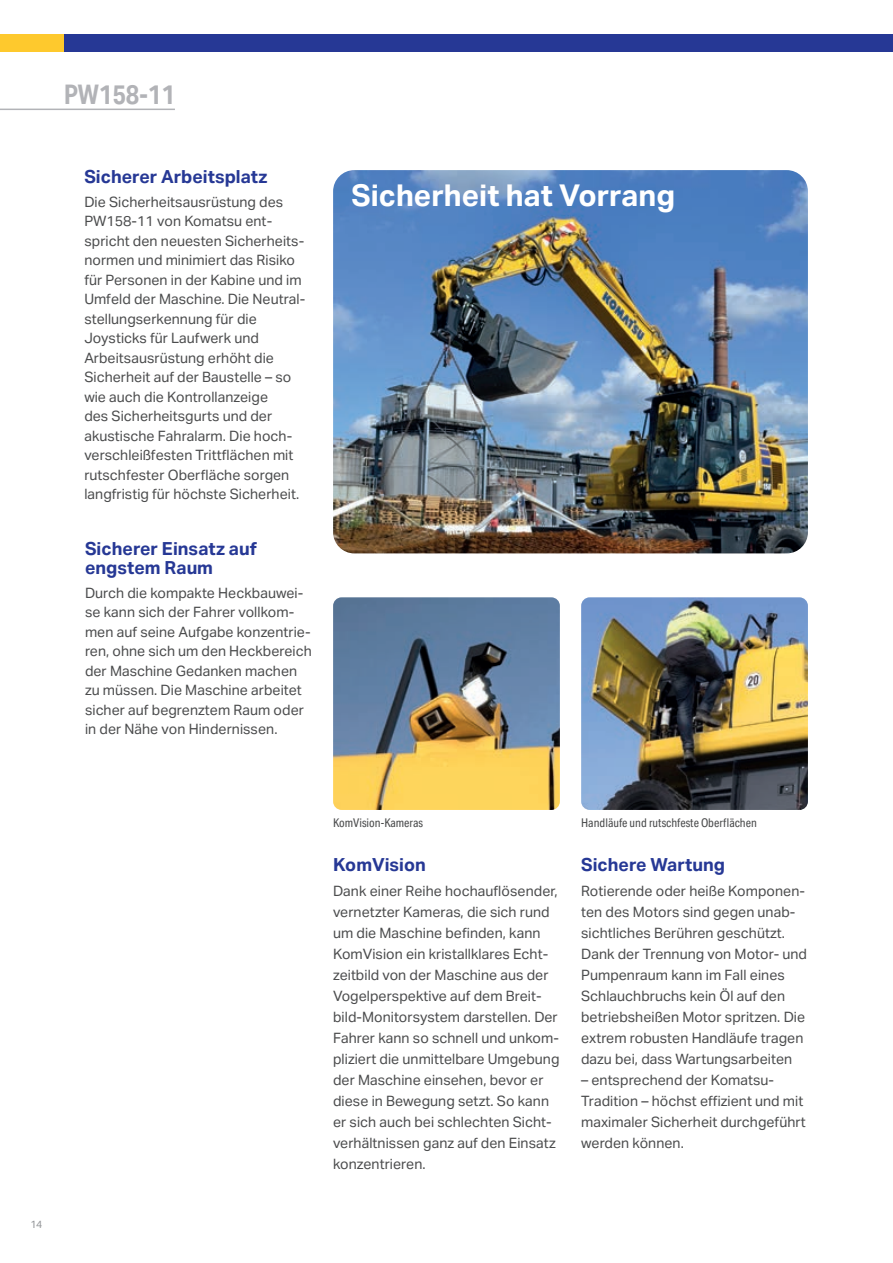
<style>
.page{position:relative;width:893px;height:1263px;background:#fff}
.page>*{position:absolute;margin:0;border:0;box-sizing:border-box;transform-origin:0 0}
.t1{font:700 30px "Aktiv Grotesk";color:#fff}
.t2{font:700 27px "Aktiv Grotesk Cd";color:#b2b3b7}
.t3{font:700 18px/19.5px "Aktiv Grotesk";color:#263895}
.t4{font:14.25px/21px "Aktiv Grotesk";color:#4b4c4d}
.t5{font:12px "Aktiv Grotesk Cd";color:#4b4c4d}
.t6{font:10.5px "Aktiv Grotesk";color:#939598}
</style>
<div class="page">
<img style="left:581px;top:597px;width:227px;height:213px">
<img style="left:333px;top:597px;width:227px;height:213px">
<img style="left:333px;top:170px;width:475px;height:383px">
<hr style="left:0;top:109px;width:175px;height:1px;background:#b2b3b7">
<div style="left:0;top:34px;width:143px;height:17px;background:#fec92d"></div>
<div style="left:64px;top:34px;width:829px;height:17px;background:#263895"></div>
<h2 class="t2" style="left:64px;top:79px;width:113px">PW158-11</h2>
<p class="t3" style="left:84px;top:167px;width:185px">Sicherer Arbeitsplatz</p>
<p class="t4" style="left:84px;top:192px;width:222px;line-height:19.5px">Die Sicherheitsausrüstung des<br>PW158-11 von Komatsu ent&shy;spricht den neuesten Sicherheits&shy;normen und minimiert das Risiko für Personen in der Kabine und im<br>Umfeld der Maschine. Die Neutral&shy;stellungserkennung für die<br>Joysticks für Laufwerk und<br>Arbeitsausrüstung erhöht die<br>Sicherheit auf der Baustelle – so wie auch die Kontrollanzeige<br>des Sicherheitsgurts und der akustische Fahralarm. Die hoch&shy;verschleißfesten Trittflächen mit rutschfester Oberfläche sorgen langfristig für höchste Sicherheit.</p>
<p class="t3" style="left:85px;top:539px;width:173px">Sicherer Einsatz auf engstem Raum</p>
<p class="t4" style="left:85px;top:583px;width:228px;line-height:19.5px">Durch die kompakte Heckbauwei&shy;se kann sich der Fahrer vollkom&shy;men auf seine Aufgabe konzentrie&shy;ren, ohne sich um den Heckbereich der Maschine Gedanken machen zu müssen. Die Maschine arbeitet sicher auf begrenztem Raum oder in der Nähe von Hindernissen.</p>
<h1 class="t1" style="left:351px;top:178px;width:325px">Sicherheit hat Vorrang</h1>
<p class="t6" style="left:30px;top:1218px;width:14px">14</p>
<p class="t5" style="left:333px;top:816px;width:92px">KomVision-Kameras</p>
<p class="t3" style="left:333px;top:855px;width:94px">KomVision</p>
<p class="t4" style="left:333px;top:881px;width:228px">Dank einer Reihe hochauflösender, vernetzter Kameras, die sich rund um die Maschine befinden, kann<br>KomVision ein kristallklares Echt&shy;zeitbild von der Maschine aus der<br>Vogelperspektive auf dem Breit&shy;bild-Monitorsystem darstellen. Der<br>Fahrer kann so schnell und unkom&shy;pliziert die unmittelbare Umgebung der Maschine einsehen, bevor er diese in Bewegung setzt. So kann er sich auch bei schlechten Sicht&shy;verhältnissen ganz auf den Einsatz konzentrieren.</p>
<p class="t5" style="left:581px;top:816px;width:177px">Handläufe und rutschfeste Oberflächen</p>
<p class="t3" style="left:581px;top:855px;width:145px">Sichere Wartung</p>
<p class="t4" style="left:581px;top:881px;width:227px">Rotierende oder heiße Komponen&shy;ten des Motors sind gegen unab&shy;sichtliches Berühren geschützt.<br>Dank der Trennung von Motor- und<br>Pumpenraum kann im Fall eines<br>Schlauchbruchs kein Öl auf den betriebsheißen Motor spritzen. Die extrem robusten Handläufe tragen dazu bei, dass Wartungsarbeiten</p>
<p class="t4" style="left:581px;top:1070px;width:226px">– entsprechend der Komatsu-<br>Tradition – höchst effizient und mit maximaler Sicherheit durchgeführt werden können.</p>
</div>
